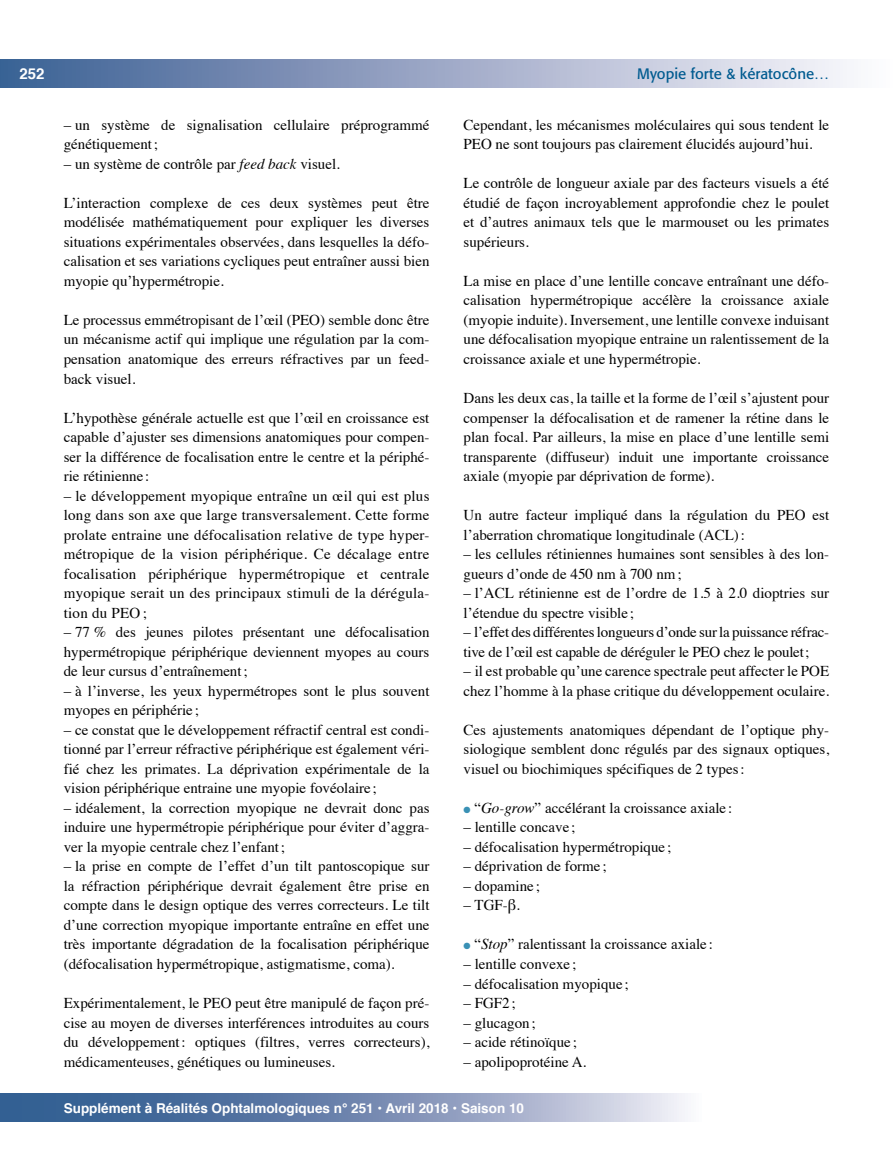
<style>
.page{position:relative;width:893px;height:1149px;background:#fff}
.page>*{position:absolute;margin:0;border:0;box-sizing:border-box;transform-origin:0 0}
.t1{font:15px/19.5px "Times";color:#000;text-align:justify}
.t2{font:15px "Formata";color:#005b90}
.t3{font:700 15px "Helvetica";color:#fff}
.t4{font:700 13.5px "Helvetica";color:#fff}
.s1{font-style:italic}
.s2{color:#3a91b5}
</style>
<div class="page">
<div style="left:0;top:60px;width:893px;height:27px;background:linear-gradient(to right,#3b5d93,#fffafe)"></div>
<svg style="left:0;top:1093px;width:685px;height:27px;background:#7990b5"></svg>
<p class="t3" style="left:19px;top:62px;width:27px">252</p>
<p class="t1" style="left:64px;top:114px;width:367px">– un système de signalisation cellulaire préprogrammé génétiquement;</p>
<p class="t1" style="left:64px;top:153px;width:278px">– un système de contrôle par <span class="s1">feed back</span> visuel.</p>
<p class="t1" style="left:64px;top:192px;width:367px">L’interaction complexe de ces deux systèmes peut être modélisée mathématiquement pour expliquer les diverses situations expérimentales observées, dans lesquelles la défo&shy;calisation et ses variations cycliques peut entraîner aussi bien myopie qu’hypermétropie.</p>
<p class="t1" style="left:64px;top:309px;width:367px">Le processus emmétropisant de l’œil (PEO) semble donc être un mécanisme actif qui implique une régulation par la com&shy;pensation anatomique des erreurs réfractives par un feed&shy;back visuel.</p>
<p class="t1" style="left:64px;top:406px;width:367px">L’hypothèse générale actuelle est que l’œil en croissance est capable d’ajuster ses dimensions anatomiques pour compen&shy;ser la différence de focalisation entre le centre et la périphé&shy;rie rétinienne :</p>
<p class="t1" style="left:64px;top:484px;width:367px">– le développement myopique entraîne un œil qui est plus long dans son axe que large transversalement. Cette forme prolate entraine une défocalisation relative de type hyper&shy;métropique de la vision périphérique. Ce décalage entre focalisation périphérique hypermétropique et centrale myopique serait un des principaux stimuli de la dérégula&shy;tion du PEO ;</p>
<p class="t1" style="left:64px;top:621px;width:367px">– 77 % des jeunes pilotes présentant une défocalisation hypermétropique périphérique deviennent myopes au cours de leur cursus d’entraînement;</p>
<p class="t1" style="left:64px;top:679px;width:367px">– à l’inverse, les yeux hypermétropes sont le plus souvent myopes en périphérie ;</p>
<p class="t1" style="left:64px;top:718px;width:367px">– ce constat que le développement réfractif central est condi&shy;tionné par l’erreur réfractive périphérique est également véri&shy;fié chez les primates. La déprivation expérimentale de la vision périphérique entraine une myopie fovéolaire ;</p>
<p class="t1" style="left:64px;top:796px;width:367px">– idéalement, la correction myopique ne devrait donc pas induire une hypermétropie périphérique pour éviter d’aggra&shy;ver la myopie centrale chez l’enfant;</p>
<p class="t1" style="left:64px;top:855px;width:367px">– la prise en compte de l’effet d’un tilt pantoscopique sur la réfraction périphérique devrait également être prise en compte dans le design optique des verres correcteurs. Le tilt d’une correction myopique importante entraîne en effet une très importante dégradation de la focalisation périphérique (défocalisation hypermétropique, astigmatisme, coma).</p>
<p class="t1" style="left:64px;top:991px;width:367px">Expérimentalement, le PEO peut être manipulé de façon pré&shy;cise au moyen de diverses interférences introduites au cours du développement: optiques (filtres, verres correcteurs), médicamenteuses, génétiques ou lumineuses.</p>
<p class="t2" style="left:637px;top:65px;width:193px">Myopie forte &amp; kératocône…</p>
<p class="t1" style="left:463px;top:114px;width:367px">Cependant, les mécanismes moléculaires qui sous tendent le<br>PEO ne sont toujours pas clairement élucidés aujourd’hui.</p>
<p class="t1" style="left:463px;top:172px;width:367px">Le contrôle de longueur axiale par des facteurs visuels a été étudié de façon incroyablement approfondie chez le poulet et d’autres animaux tels que le marmouset ou les primates supérieurs.</p>
<p class="t1" style="left:463px;top:270px;width:367px">La mise en place d’une lentille concave entraînant une défo&shy;calisation hypermétropique accélère la croissance axiale (myopie induite). Inversement, une lentille convexe induisant une défocalisation myopique entraine un ralentissement de la croissance axiale et une hypermétropie.</p>
<p class="t1" style="left:463px;top:387px;width:367px">Dans les deux cas, la taille et la forme de l’œil s’ajustent pour compenser la défocalisation et de ramener la rétine dans le plan focal. Par ailleurs, la mise en place d’une lentille semi transparente (diffuseur) induit une importante croissance axiale (myopie par déprivation de forme).</p>
<p class="t1" style="left:463px;top:504px;width:367px">Un autre facteur impliqué dans la régulation du PEO est l’aberration chromatique longitudinale (ACL):</p>
<p class="t1" style="left:463px;top:543px;width:367px">– les cellules rétiniennes humaines sont sensibles à des lon&shy;gueurs d’onde de 450 nm à 700 nm;</p>
<p class="t1" style="left:463px;top:582px;width:367px">– l’ACL rétinienne est de l’ordre de 1.5 à 2.0 dioptries sur l’étendue du spectre visible ;</p>
<p class="t1" style="left:463px;top:621px;width:367px">– l’effet des différentes longueurs d’onde sur la puissance réfrac&shy;tive de l’œil est capable de déréguler le PEO chez le poulet;</p>
<p class="t1" style="left:463px;top:660px;width:367px">– il est probable qu’une carence spectrale peut affecter le POE chez l’homme à la phase critique du développement oculaire.</p>
<p class="t1" style="left:463px;top:718px;width:367px">Ces ajustements anatomiques dépendant de l’optique phy&shy;siologique semblent donc régulés par des signaux optiques, visuel ou biochimiques spécifiques de 2 types:</p>
<p class="t1" style="left:463px;top:796px;width:270px"><span class="s2">●</span> “<span class="s1">Go-grow</span>” accélérant la croissance axiale :</p>
<p class="t1" style="left:463px;top:816px;width:113px">– lentille concave ;</p>
<p class="t1" style="left:463px;top:835px;width:209px">– défocalisation hypermétropique ;</p>
<p class="t1" style="left:463px;top:855px;width:145px">– déprivation de forme ;</p>
<p class="t1" style="left:463px;top:874px;width:78px">– dopamine ;</p>
<p class="t1" style="left:463px;top:894px;width:58px">– TGF-β.</p>
<p class="t1" style="left:463px;top:933px;width:251px"><span class="s2">●</span> “<span class="s1">Stop</span>” ralentissant la croissance axiale :</p>
<p class="t1" style="left:463px;top:952px;width:114px">– lentille convexe ;</p>
<p class="t1" style="left:463px;top:972px;width:167px">– défocalisation myopique ;</p>
<p class="t1" style="left:463px;top:991px;width:54px">– FGF2 ;</p>
<p class="t1" style="left:463px;top:1011px;width:74px">– glucagon ;</p>
<p class="t1" style="left:463px;top:1030px;width:115px">– acide rétinoïque ;</p>
<p class="t1" style="left:463px;top:1050px;width:124px">– apolipoprotéine A.</p>
<p class="t4" style="left:64px;top:1096px;width:462px">Supplément à Réalités Ophtalmologiques n° 251 • Avril 2018 • Saison 10</p>
</div>
